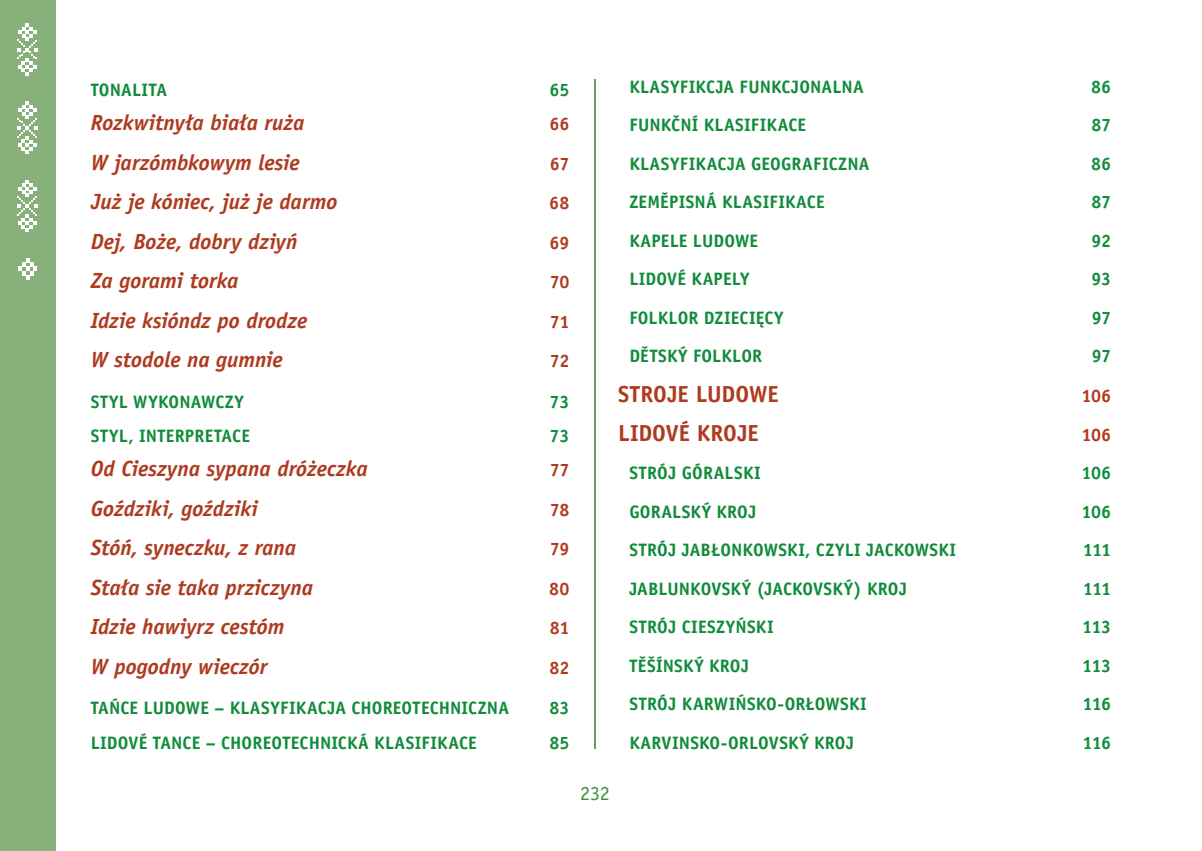
<style>
.page{position:relative;width:1202px;height:851px;background:#fff}
.page>*{position:absolute;margin:0;border:0;box-sizing:border-box;transform-origin:0 0}
.t1{font:700 23.2px "Officina Sans CE";color:#ae3b20}
.t2{font:italic 700 22px "Officina Sans CE";letter-spacing:-.005em;color:#ae3b20}
.t3{font:20px "Officina Sans CE";color:#408e3d}
.t4{font:700 18px "Officina Sans CE";letter-spacing:.01em;color:#118c3b}
.t5{font:700 18px "Officina Sans CE";letter-spacing:-.015em;color:#ae3b20}
</style>
<div class="page">
<hr style="left:595px;top:79px;width:1px;height:669px;background:#669d59">
<div style="left:0;top:0;width:55px;height:850px;background:#87b07b"></div>
<svg style="left:17px;top:180px;width:20px;height:52px"></svg>
<svg style="left:17px;top:102px;width:20px;height:51px"></svg>
<svg style="left:17px;top:24px;width:20px;height:51px"></svg>
<svg style="left:18px;top:258px;width:19px;height:21px"></svg>
<p class="t4" style="left:91px;top:80px;width:78px">TONALITA</p>
<p class="t4" style="left:550px;top:80px;width:21px">65</p>
<p class="t2" style="left:91px;top:110px;width:215px">Rozkwitnyła biała ruża</p>
<p class="t5" style="left:549px;top:114px;width:21px">66</p>
<p class="t2" style="left:91px;top:149px;width:211px">W jarzómbkowym lesie</p>
<p class="t5" style="left:550px;top:153px;width:21px">67</p>
<p class="t2" style="left:91px;top:189px;width:248px">Już je kóniec, już je darmo</p>
<p class="t5" style="left:549px;top:193px;width:22px">68</p>
<p class="t2" style="left:91px;top:228px;width:208px">Dej, Boże, dobry dziyń</p>
<p class="t5" style="left:549px;top:232px;width:21px">69</p>
<p class="t2" style="left:91px;top:268px;width:149px">Za gorami torka</p>
<p class="t5" style="left:550px;top:272px;width:21px">70</p>
<p class="t2" style="left:91px;top:307px;width:218px">Idzie ksióndz po drodze</p>
<p class="t5" style="left:550px;top:311px;width:21px">71</p>
<p class="t2" style="left:91px;top:347px;width:194px">W stodole na gumnie</p>
<p class="t5" style="left:550px;top:351px;width:21px">72</p>
<p class="t4" style="left:91px;top:391px;width:155px">STYL WYKONAWCZY</p>
<p class="t4" style="left:550px;top:391px;width:21px">73</p>
<p class="t4" style="left:91px;top:426px;width:161px">STYL, INTERPRETACE</p>
<p class="t4" style="left:550px;top:426px;width:21px">73</p>
<p class="t2" style="left:91px;top:456px;width:279px">Od Cieszyna sypana dróżeczka</p>
<p class="t5" style="left:550px;top:459px;width:21px">77</p>
<p class="t2" style="left:91px;top:495px;width:169px">Goździki, goździki</p>
<p class="t5" style="left:550px;top:499px;width:21px">78</p>
<p class="t2" style="left:91px;top:535px;width:207px">Stóń, syneczku, z rana</p>
<p class="t5" style="left:550px;top:538px;width:21px">79</p>
<p class="t2" style="left:91px;top:574px;width:224px">Stała sie taka prziczyna</p>
<p class="t5" style="left:549px;top:578px;width:22px">80</p>
<p class="t2" style="left:91px;top:614px;width:195px">Idzie hawiyrz cestóm</p>
<p class="t5" style="left:550px;top:617px;width:21px">81</p>
<p class="t2" style="left:91px;top:653px;width:178px">W pogodny wieczór</p>
<p class="t5" style="left:549px;top:657px;width:21px">82</p>
<p class="t4" style="left:91px;top:697px;width:420px">TAŃCE LUDOWE – KLASYFIKACJA CHOREOTECHNICZNA</p>
<p class="t4" style="left:549px;top:697px;width:22px">83</p>
<p class="t4" style="left:91px;top:732px;width:388px">LIDOVÉ TANCE – CHOREOTECHNICKÁ KLASIFIKACE</p>
<p class="t4" style="left:549px;top:732px;width:21px">85</p>
<p class="t4" style="left:629px;top:76px;width:236px">KLASYFIKCJA FUNKCJONALNA</p>
<p class="t4" style="left:1091px;top:76px;width:22px">86</p>
<p class="t4" style="left:629px;top:115px;width:178px">FUNKČNÍ KLASIFIKACE</p>
<p class="t4" style="left:1091px;top:115px;width:21px">87</p>
<p class="t4" style="left:629px;top:153px;width:242px">KLASYFIKACJA GEOGRAFICZNA</p>
<p class="t4" style="left:1091px;top:153px;width:22px">86</p>
<p class="t4" style="left:629px;top:192px;width:197px">ZEMĚPISNÁ KLASIFIKACE</p>
<p class="t4" style="left:1091px;top:192px;width:21px">87</p>
<p class="t4" style="left:629px;top:230px;width:130px">KAPELE LUDOWE</p>
<p class="t4" style="left:1091px;top:230px;width:21px">92</p>
<p class="t4" style="left:629px;top:269px;width:122px">LIDOVÉ KAPELY</p>
<p class="t4" style="left:1092px;top:269px;width:21px">93</p>
<p class="t4" style="left:629px;top:307px;width:156px">FOLKLOR DZIECIĘCY</p>
<p class="t4" style="left:1092px;top:307px;width:21px">97</p>
<p class="t4" style="left:629px;top:346px;width:134px">DĚTSKÝ FOLKLOR</p>
<p class="t4" style="left:1092px;top:346px;width:21px">97</p>
<p class="t1" style="left:618px;top:380px;width:162px">STROJE LUDOWE</p>
<p class="t5" style="left:1081px;top:385px;width:31px">106</p>
<p class="t1" style="left:618px;top:419px;width:142px">LIDOVÉ KROJE</p>
<p class="t5" style="left:1081px;top:424px;width:31px">106</p>
<p class="t4" style="left:629px;top:462px;width:133px">STRÓJ GÓRALSKI</p>
<p class="t4" style="left:1081px;top:462px;width:31px">106</p>
<p class="t4" style="left:629px;top:501px;width:129px">GORALSKÝ KROJ</p>
<p class="t4" style="left:1081px;top:501px;width:31px">106</p>
<p class="t4" style="left:629px;top:539px;width:328px">STRÓJ JABŁONKOWSKI, CZYLI JACKOWSKI</p>
<p class="t4" style="left:1083px;top:539px;width:30px">111</p>
<p class="t4" style="left:629px;top:578px;width:279px">JABLUNKOVSKÝ (JACKOVSKÝ) KROJ</p>
<p class="t4" style="left:1083px;top:578px;width:30px">111</p>
<p class="t4" style="left:629px;top:616px;width:146px">STRÓJ CIESZYŃSKI</p>
<p class="t4" style="left:1082px;top:616px;width:31px">113</p>
<p class="t4" style="left:629px;top:655px;width:121px">TĚŠÍNSKÝ KROJ</p>
<p class="t4" style="left:1082px;top:655px;width:31px">113</p>
<p class="t4" style="left:629px;top:693px;width:239px">STRÓJ KARWIŃSKO-ORŁOWSKI</p>
<p class="t4" style="left:1082px;top:693px;width:30px">116</p>
<p class="t4" style="left:629px;top:732px;width:226px">KARVINSKO-ORLOVSKÝ KROJ</p>
<p class="t4" style="left:1082px;top:732px;width:30px">116</p>
<p class="t3" style="left:580px;top:781px;width:31px">232</p>
</div>
